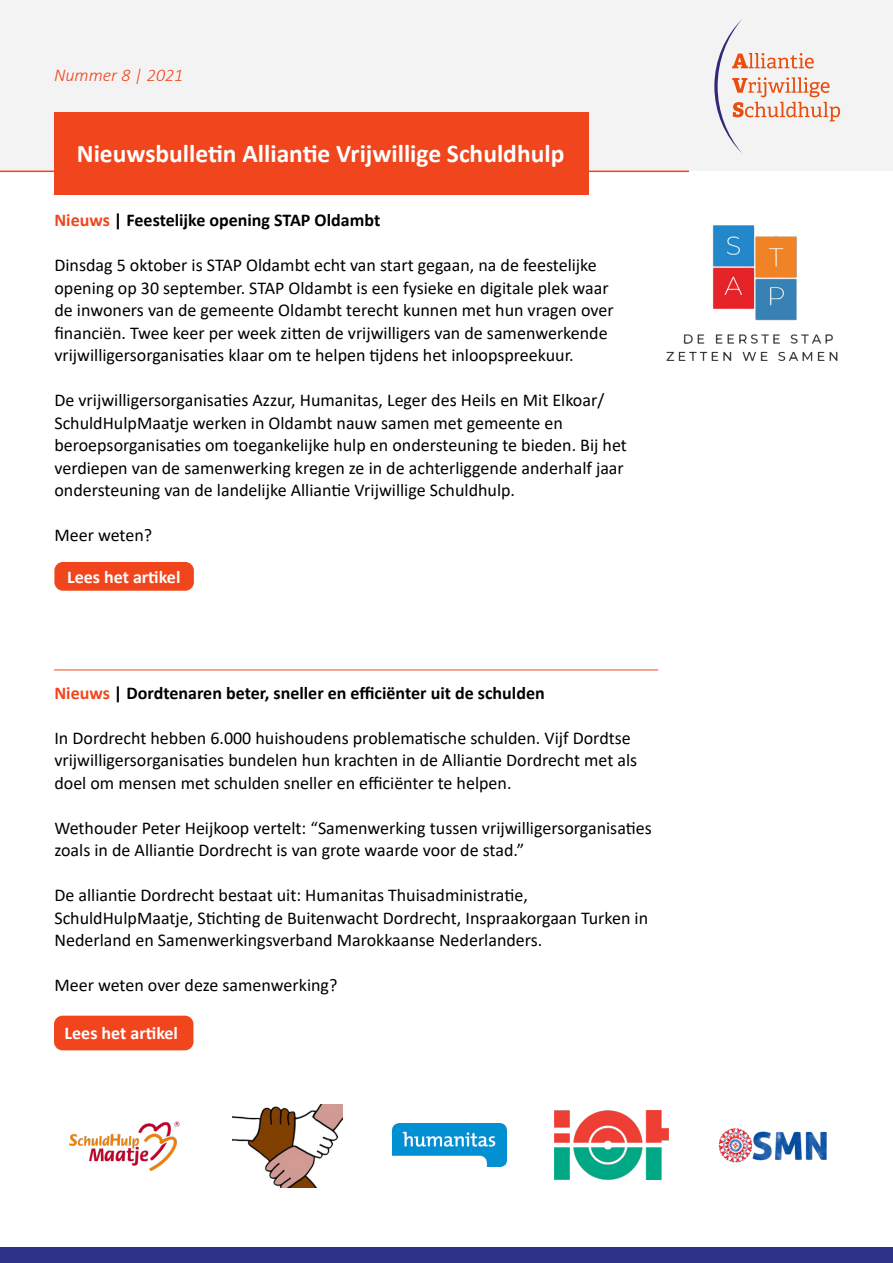
<style>
.page{position:relative;width:893px;height:1263px;background:#fff}
.page>*{position:absolute;margin:0;border:0;box-sizing:border-box;transform-origin:0 0}
.t1{font:700 25.5px "Calibri";color:#fff}
.t2{font:18px/22.5px "Calibri";color:#000}
.t3{font:700 18px "Calibri";color:#000}
.t4{font:700 18px "Calibri";color:#fff}
.t5{font:italic 300 18px "Calibri";color:#f1461d}
.s1{color:#f1461d}
</style>
<div class="page">
<div style="left:0;top:0;width:893px;height:171px;background:#f3f3f3"></div>
<hr style="left:0;top:171px;width:689px;height:1px;background:#f1461d">
<div style="left:54px;top:112px;width:535px;height:83px;background:#f1461d"></div>
<svg style="left:714px;top:19px;width:126px;height:134px"></svg>
<div style="left:54px;top:1016px;width:139px;height:34px;background:#f1461d;border-radius:9px"></div>
<div style="left:54px;top:562px;width:140px;height:29px;background:#f1461d;border-radius:9px"></div>
<div style="left:0;top:1247px;width:893px;height:16px;background:#2f3289"></div>
<img style="left:666px;top:225px;width:172px;height:135px">
<hr style="left:54px;top:670px;width:604px;height:1px;background:#f1461d">
<img style="left:69px;top:1121px;width:111px;height:50px">
<img style="left:232px;top:1104px;width:110px;height:83px">
<img style="left:393px;top:1123px;width:114px;height:43px">
<img style="left:554px;top:1110px;width:114px;height:69px">
<img style="left:718px;top:1128px;width:109px;height:35px">
<p class="t5" style="left:54px;top:64px;width:131px">Nummer 8 | 2021</p>
<h1 class="t1" style="left:77px;top:136px;width:489px">Nieuwsbulletin Alliantie Vrijwillige Schuldhulp</h1>
<p class="t3" style="left:54px;top:207px;width:327px"><span class="s1">Nieuws</span> | Feestelijke opening STAP Oldambt</p>
<p class="t2" style="left:54px;top:253px;width:561px">Dinsdag 5 oktober is STAP Oldambt echt van start gegaan, na de feestelijke opening op 30 september. STAP Oldambt is een fysieke en digitale plek waar de inwoners van de gemeente Oldambt terecht kunnen met hun vragen over financiën. Twee keer per week zitten de vrijwilligers van de samenwerkende vrijwilligersorganisaties klaar om te helpen tijdens het inloopspreekuur.</p>
<p class="t2" style="left:54px;top:388px;width:574px">De vrijwilligersorganisaties Azzur, Humanitas, Leger des Heils en Mit Elkoar/ SchuldHulpMaatje werken in Oldambt nauw samen met gemeente en beroepsorganisaties om toegankelijke hulp en ondersteuning te bieden. Bij het verdiepen van de samenwerking kregen ze in de achterliggende anderhalf jaar ondersteuning van de landelijke Alliantie Vrijwillige Schuldhulp.</p>
<p class="t2" style="left:54px;top:523px;width:99px">Meer weten?</p>
<p class="t4" style="left:67px;top:564px;width:115px">Lees het artikel</p>
<p class="t3" style="left:54px;top:680px;width:492px"><span class="s1">Nieuws</span> | Dordtenaren beter, sneller en efficiënter uit de schulden</p>
<p class="t2" style="left:54px;top:726px;width:584px">In Dordrecht hebben 6.000 huishoudens problematische schulden. Vijf Dordtse vrijwilligersorganisaties bundelen hun krachten in de Alliantie Dordrecht met als doel om mensen met schulden sneller en efficiënter te helpen.</p>
<p class="t2" style="left:54px;top:816px;width:599px">Wethouder Peter Heijkoop vertelt: “Samenwerking tussen vrijwilligersorganisaties zoals in de Alliantie Dordrecht is van grote waarde voor de stad.”</p>
<p class="t2" style="left:54px;top:883px;width:595px">De alliantie Dordrecht bestaat uit: Humanitas Thuisadministratie,<br>SchuldHulpMaatje, Stichting de Buitenwacht Dordrecht, Inspraakorgaan Turken in<br>Nederland en Samenwerkingsverband Marokkaanse Nederlanders.</p>
<p class="t2" style="left:54px;top:973px;width:285px">Meer weten over deze samenwerking?</p>
<p class="t4" style="left:65px;top:1020px;width:115px">Lees het artikel</p>
</div>
